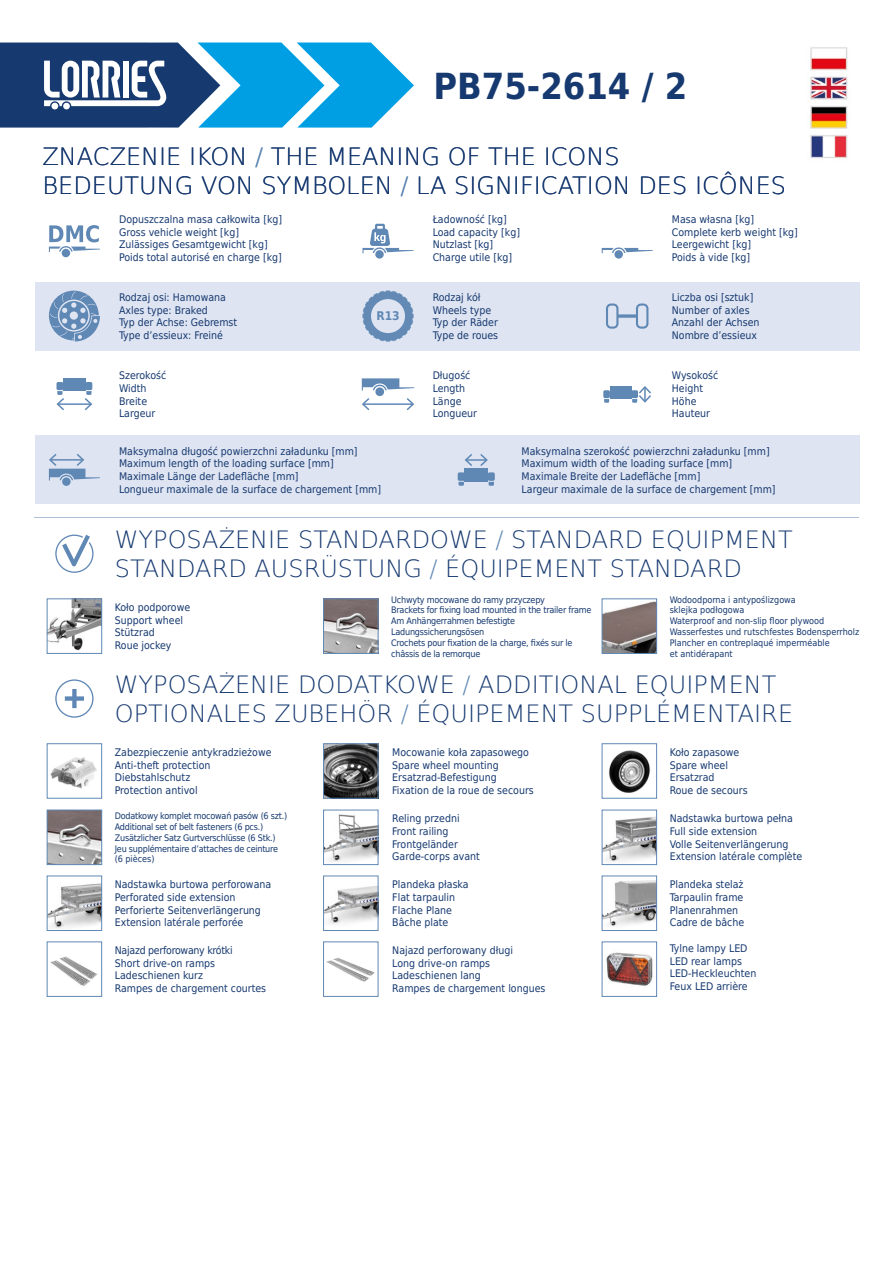
<style>
.page{position:relative;width:893px;height:1263px;background:#fff}
.page>*{position:absolute;margin:0;border:0;box-sizing:border-box;transform-origin:0 0}
.t1{font:700 36px "DejaVu Sans Condensed";color:#163970}
.t2{font:200 24px/28.8px "DejaVu Sans";color:#163970}
.t3{font:700 12px "DejaVu Sans Condensed";color:#6088b5}
.t4{font:10.5px/12.6px "DejaVu Sans Condensed";color:#163970}
.t5{font:9px/10.8px "DejaVu Sans Condensed";letter-spacing:-.025em;color:#163970}
.t6{font:9px/10.8px "DejaVu Sans Condensed";color:#163970}
.s1{color:#6088b5}
</style>
<div class="page">
<img style="left:604px;top:601px;width:51px;height:51px">
<div style="left:602px;top:598px;width:55px;height:56px;border:1px solid #6088b5"></div>
<img style="left:325px;top:600px;width:51px;height:52px">
<div style="left:323px;top:598px;width:55px;height:56px;border:1px solid #6088b5"></div>
<img style="left:49px;top:600px;width:51px;height:51px">
<div style="left:47px;top:598px;width:55px;height:56px;border:1px solid #6088b5"></div>
<img style="left:810px;top:47px;width:38px;height:111px">
<svg style="left:0;top:43px;width:414px;height:85px"></svg>
<div style="left:51px;top:103px;width:7px;height:6px;background:#fff;border-radius:50%"></div>
<div style="left:63px;top:103px;width:7px;height:6px;background:#fff;border-radius:50%"></div>
<div style="left:35px;top:436px;width:825px;height:68px;background:#dee4f1"></div>
<div style="left:63px;top:378px;width:23px;height:13px;background:#6088b5"></div>
<div style="left:56px;top:382px;width:7px;height:8px;background:#6088b5;border-radius:2px"></div>
<div style="left:86px;top:382px;width:6px;height:8px;background:#6088b5;border-radius:2px"></div>
<hr style="left:58px;top:403px;width:33px;height:2px;background:#6088b5">
<svg style="left:56px;top:391px;width:10px;height:19px"></svg>
<svg style="left:83px;top:391px;width:10px;height:20px"></svg>
<svg style="left:361px;top:378px;width:54px;height:33px"></svg>
<svg style="left:604px;top:399px;width:5px;height:4px"></svg>
<div style="left:610px;top:387px;width:21px;height:12px;background:#6088b5"></div>
<div style="left:603px;top:390px;width:7px;height:8px;background:#6088b5;border-radius:2px"></div>
<div style="left:631px;top:390px;width:7px;height:8px;background:#6088b5;border-radius:2px"></div>
<svg style="left:632px;top:386px;width:19px;height:17px"></svg>
<div style="left:62px;top:477px;width:9px;height:9px;background:#6088b5;border-radius:50%"></div>
<svg style="left:48px;top:454px;width:52px;height:26px"></svg>
<svg style="left:459px;top:482px;width:5px;height:4px"></svg>
<svg style="left:489px;top:482px;width:5px;height:4px"></svg>
<div style="left:465px;top:469px;width:23px;height:13px;background:#6088b5"></div>
<div style="left:458px;top:472px;width:7px;height:9px;background:#6088b5;border-radius:2px"></div>
<div style="left:488px;top:472px;width:7px;height:9px;background:#6088b5;border-radius:2px"></div>
<svg style="left:465px;top:454px;width:23px;height:12px"></svg>
<div style="left:35px;top:282px;width:825px;height:68px;background:#dee4f1"></div>
<svg style="left:606px;top:303px;width:42px;height:26px"></svg>
<svg style="left:49px;top:291px;width:51px;height:50px"></svg>
<svg style="left:362px;top:291px;width:52px;height:51px"></svg>
<svg style="left:602px;top:247px;width:51px;height:12px"></svg>
<div style="left:62px;top:249px;width:8px;height:8px;background:#6088b5;border-radius:50%"></div>
<svg style="left:49px;top:225px;width:51px;height:27px"></svg>
<svg style="left:362px;top:224px;width:52px;height:35px"></svg>
<svg style="left:55px;top:535px;width:39px;height:38px"></svg>
<hr style="left:34px;top:517px;width:825px;height:1px;background:#afbfda">
<svg style="left:55px;top:679px;width:39px;height:39px"></svg>
<img style="left:49px;top:812px;width:51px;height:51px">
<div style="left:47px;top:810px;width:55px;height:55px;border:1px solid #6088b5"></div>
<img style="left:325px;top:886px;width:51px;height:38px">
<div style="left:323px;top:875px;width:55px;height:56px;border:1px solid #6088b5"></div>
<img style="left:604px;top:880px;width:51px;height:46px">
<div style="left:602px;top:875px;width:55px;height:56px;border:1px solid #6088b5"></div>
<img style="left:604px;top:817px;width:51px;height:45px">
<div style="left:602px;top:810px;width:55px;height:55px;border:1px solid #6088b5"></div>
<img style="left:49px;top:883px;width:51px;height:45px">
<div style="left:47px;top:875px;width:55px;height:56px;border:1px solid #6088b5"></div>
<img style="left:325px;top:814px;width:51px;height:48px">
<div style="left:323px;top:810px;width:55px;height:55px;border:1px solid #6088b5"></div>
<img style="left:609px;top:750px;width:41px;height:43px">
<div style="left:602px;top:743px;width:55px;height:56px;border:1px solid #6088b5"></div>
<img style="left:325px;top:745px;width:51px;height:52px">
<div style="left:323px;top:743px;width:55px;height:56px;border:1px solid #6088b5"></div>
<img style="left:50px;top:757px;width:47px;height:32px">
<div style="left:47px;top:743px;width:55px;height:56px;border:1px solid #6088b5"></div>
<img style="left:606px;top:952px;width:47px;height:34px">
<div style="left:602px;top:941px;width:55px;height:56px;border:1px solid #6088b5"></div>
<img style="left:50px;top:956px;width:47px;height:30px">
<div style="left:47px;top:941px;width:55px;height:56px;border:1px solid #6088b5"></div>
<img style="left:326px;top:958px;width:49px;height:24px">
<div style="left:323px;top:941px;width:55px;height:56px;border:1px solid #6088b5"></div>
<h1 class="t1" style="left:433px;top:56px;width:256px">PB75-2614 / 2</h1>
<h2 class="t2" style="left:43px;top:141px;width:745px">ZNACZENIE IKON <span class="s1">/</span> THE MEANING OF THE ICONS<br>BEDEUTUNG VON SYMBOLEN <span class="s1">/</span> LA SIGNIFICATION DES ICÔNES</h2>
<p class="t4" style="left:119px;top:213px;width:165px">Dopuszczalna masa całkowita [kg]<br>Gross vehicle weight [kg]<br>Zulässiges Gesamtgewicht [kg]<br>Poids total autorisé en charge [kg]</p>
<p class="t4" style="left:433px;top:213px;width:89px">Ładowność [kg]<br>Load capacity [kg]<br>Nutzlast [kg]<br>Charge utile [kg]</p>
<p class="t4" style="left:672px;top:213px;width:128px">Masa własna [kg]<br>Complete kerb weight [kg]<br>Leergewicht [kg]<br>Poids à vide [kg]</p>
<p class="t4" style="left:119px;top:291px;width:120px">Rodzaj osi: Hamowana<br>Axles type: Braked<br>Typ der Achse: Gebremst<br>Type d’essieux: Freiné</p>
<p class="t3" style="left:376px;top:306px;width:25px">R13</p>
<p class="t4" style="left:433px;top:291px;width:67px">Rodzaj kół<br>Wheels type<br>Typ der Räder<br>Type de roues</p>
<p class="t4" style="left:672px;top:291px;width:89px">Liczba osi [sztuk]<br>Number of axles<br>Anzahl der Achsen<br>Nombre d’essieux</p>
<p class="t4" style="left:119px;top:369px;width:49px">Szerokość<br>Width<br>Breite<br>Largeur</p>
<p class="t4" style="left:433px;top:369px;width:46px">Długość<br>Length<br>Länge<br>Longueur</p>
<p class="t4" style="left:672px;top:369px;width:48px">Wysokość<br>Height<br>Höhe<br>Hauteur</p>
<p class="t4" style="left:119px;top:445px;width:264px">Maksymalna długość powierzchni załadunku [mm] Maximum length of the loading surface [mm] Maximale Länge der Ladefläche [mm]<br>Longueur maximale de la surface de chargement [mm]</p>
<p class="t4" style="left:522px;top:445px;width:255px">Maksymalna szerokość powierzchni załadunku [mm] Maximum width of the loading surface [mm] Maximale Breite der Ladefläche [mm]<br>Largeur maximale de la surface de chargement [mm]</p>
<h2 class="t2" style="left:115px;top:524px;width:679px">WYPOSAŻENIE STANDARDOWE <span class="s1">/</span> STANDARD EQUIPMENT<br>STANDARD AUSRÜSTUNG <span class="s1">/</span> ÉQUIPEMENT STANDARD</h2>
<p class="t4" style="left:115px;top:601px;width:77px">Koło podporowe<br>Support wheel<br>Stützrad<br>Roue jockey</p>
<p class="t5" style="left:391px;top:594px;width:202px">Uchwyty mocowane do ramy przyczepy<br>Brackets for fixing load mounted in the trailer frame Am Anhängerrahmen befestigte Ladungssicherungsösen<br>Crochets pour fixation de la charge, fixés sur le châssis de la remorque</p>
<p class="t6" style="left:670px;top:594px;width:191px">Wodoodporna i antypoślizgowa<br>sklejka podłogowa<br>Waterproof and non-slip floor plywood<br>Wasserfestes und rutschfestes Bodensperrholz<br>Plancher en contreplaqué imperméable<br>et antidérapant</p>
<h2 class="t2" style="left:115px;top:669px;width:680px">WYPOSAŻENIE DODATKOWE <span class="s1">/</span> ADDITIONAL EQUIPMENT<br>OPTIONALES ZUBEHÖR <span class="s1">/</span> ÉQUIPEMENT SUPPLÉMENTAIRE</h2>
<p class="t4" style="left:670px;top:746px;width:79px">Koło zapasowe<br>Spare wheel<br>Ersatzrad<br>Roue de secours</p>
<p class="t4" style="left:670px;top:812px;width:134px">Nadstawka burtowa pełna<br>Full side extension<br>Volle Seitenverlängerung<br>Extension latérale complète</p>
<p class="t4" style="left:115px;top:746px;width:158px">Zabezpieczenie antykradzieżowe<br>Anti-theft protection<br>Diebstahlschutz<br>Protection antivol</p>
<p class="t4" style="left:392px;top:746px;width:143px">Mocowanie koła zapasowego<br>Spare wheel mounting<br>Ersatzrad-Befestigung<br>Fixation de la roue de secours</p>
<p class="t5" style="left:115px;top:810px;width:174px">Dodatkowy komplet mocowań pasów (6 szt.)<br>Additional set of belt fasteners (6 pcs.)<br>Zusätzlicher Satz Gurtverschlüsse (6 Stk.)<br>Jeu supplémentaire d’attaches de ceinture (6 pièces)</p>
<p class="t4" style="left:392px;top:812px;width:89px">Reling przedni<br>Front railing<br>Frontgeländer<br>Garde-corps avant</p>
<p class="t4" style="left:115px;top:878px;width:158px">Nadstawka burtowa perforowana<br>Perforated side extension<br>Perforierte Seitenverlängerung<br>Extension latérale perforée</p>
<p class="t4" style="left:392px;top:878px;width:78px">Plandeka płaska<br>Flat tarpaulin<br>Flache Plane<br>Bâche plate</p>
<p class="t4" style="left:392px;top:944px;width:155px">Najazd perforowany długi<br>Long drive-on ramps<br>Ladeschienen lang<br>Rampes de chargement longues</p>
<p class="t4" style="left:115px;top:944px;width:153px">Najazd perforowany krótki<br>Short drive-on ramps<br>Ladeschienen kurz<br>Rampes de chargement courtes</p>
<p class="t4" style="left:670px;top:878px;width:76px">Plandeka stelaż<br>Tarpaulin frame<br>Planenrahmen<br>Cadre de bâche</p>
<p class="t4" style="left:670px;top:942px;width:88px">Tylne lampy LED<br>LED rear lamps<br>LED-Heckleuchten<br>Feux LED arrière</p>
</div>
